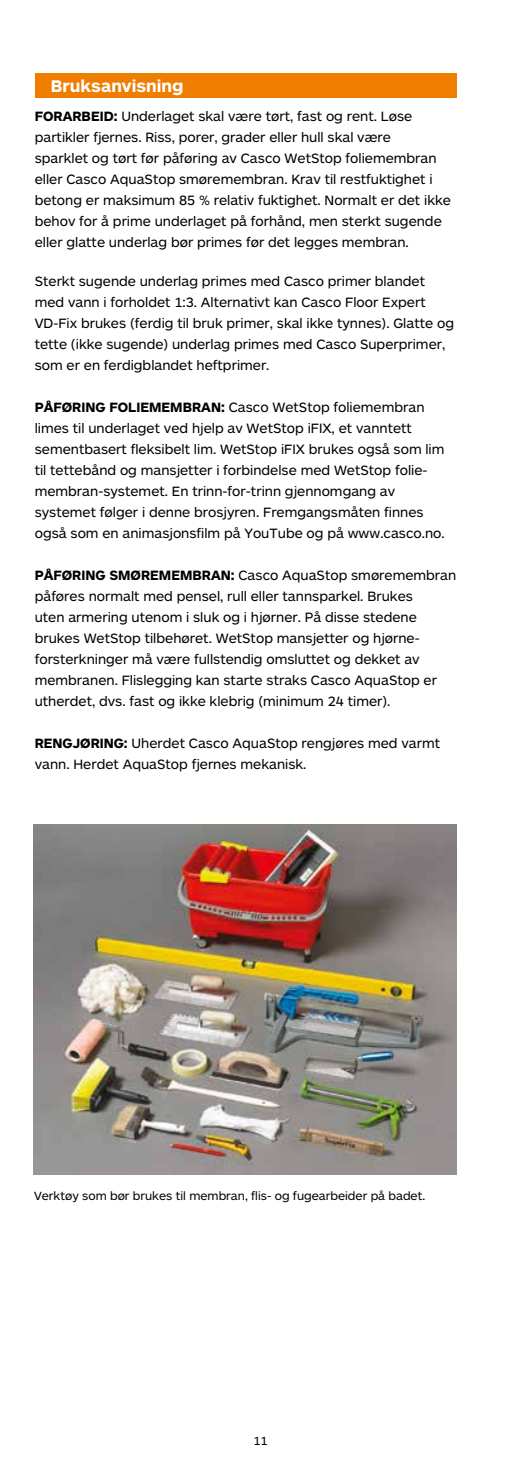
<style>
.page{position:relative;width:521px;height:1474px;background:#fff}
.page>*{position:absolute;margin:0;border:0;box-sizing:border-box;transform-origin:0 0}
.t1{font:700 17.5px "ARS Maquette";color:#fff}
.t2{font:14px/21px "ARS Maquette";color:#000}
.t3{font:12.25px "ARS Maquette";color:#000}
.s1{font-weight:700}
</style>
<div class="page">
<div style="left:35px;top:73px;width:421px;height:25px;background:#ef7d00"></div>
<img style="left:34px;top:824px;width:422px;height:350px">
<p class="t1" style="left:51px;top:77px;width:134px">Bruksanvisning</p>
<p class="t2" style="left:35px;top:106px;width:418px"><span class="s1">FORARBEID:</span> Underlaget skal være tørt, fast og rent. Løse partikler fjernes. Riss, porer, grader eller hull skal være<br>sparklet og tørt før påføring av Casco WetStop foliemembran eller Casco AquaStop smøremembran. Krav til restfuktighet i betong er maksimum 85 % relativ fuktighet. Normalt er det ikke behov for å prime underlaget på forhånd, men sterkt sugende eller glatte underlag bør primes før det legges membran.</p>
<p class="t2" style="left:35px;top:270px;width:421px">Sterkt sugende underlag primes med Casco primer blandet med vann i forholdet 1:3. Alternativt kan Casco Floor Expert VD-Fix brukes (ferdig til bruk primer, skal ikke tynnes). Glatte og tette (ikke sugende) underlag primes med Casco Superprimer, som er en ferdigblandet heftprimer.</p>
<p class="t2" style="left:35px;top:396px;width:412px"><span class="s1">PÅFØRING FOLIEMEMBRAN:</span> Casco WetStop foliemembran limes til underlaget ved hjelp av WetStop iFIX, et vanntett sementbasert fleksibelt lim. WetStop iFIX brukes også som lim til tettebånd og mansjetter i forbindelse med WetStop folie&shy;membran-systemet. En trinn-for-trinn gjennomgang av systemet følger i denne brosjyren. Fremgangsmåten finnes også som en animasjonsfilm på YouTube og på www.casco.no.</p>
<p class="t2" style="left:35px;top:564px;width:423px"><span class="s1">PÅFØRING SMØREMEMBRAN:</span> Casco AquaStop smøremembran påføres normalt med pensel, rull eller tannsparkel. Brukes<br>uten armering utenom i sluk og i hjørner. På disse stedene brukes WetStop tilbehøret. WetStop mansjetter og hjørne&shy;forsterkninger må være fullstendig omsluttet og dekket av membranen. Flislegging kan starte straks Casco AquaStop er utherdet, dvs. fast og ikke klebrig (minimum 24 timer).</p>
<p class="t2" style="left:35px;top:732px;width:407px"><span class="s1">RENGJØRING:</span> Uherdet Casco AquaStop rengjøres med varmt vann. Herdet AquaStop fjernes mekanisk.</p>
<p class="t3" style="left:34px;top:1189px;width:393px">Verktøy som bør brukes til membran, flis- og fugearbeider på badet.</p>
<p class="t3" style="left:253px;top:1434px;width:16px">11</p>
</div>
